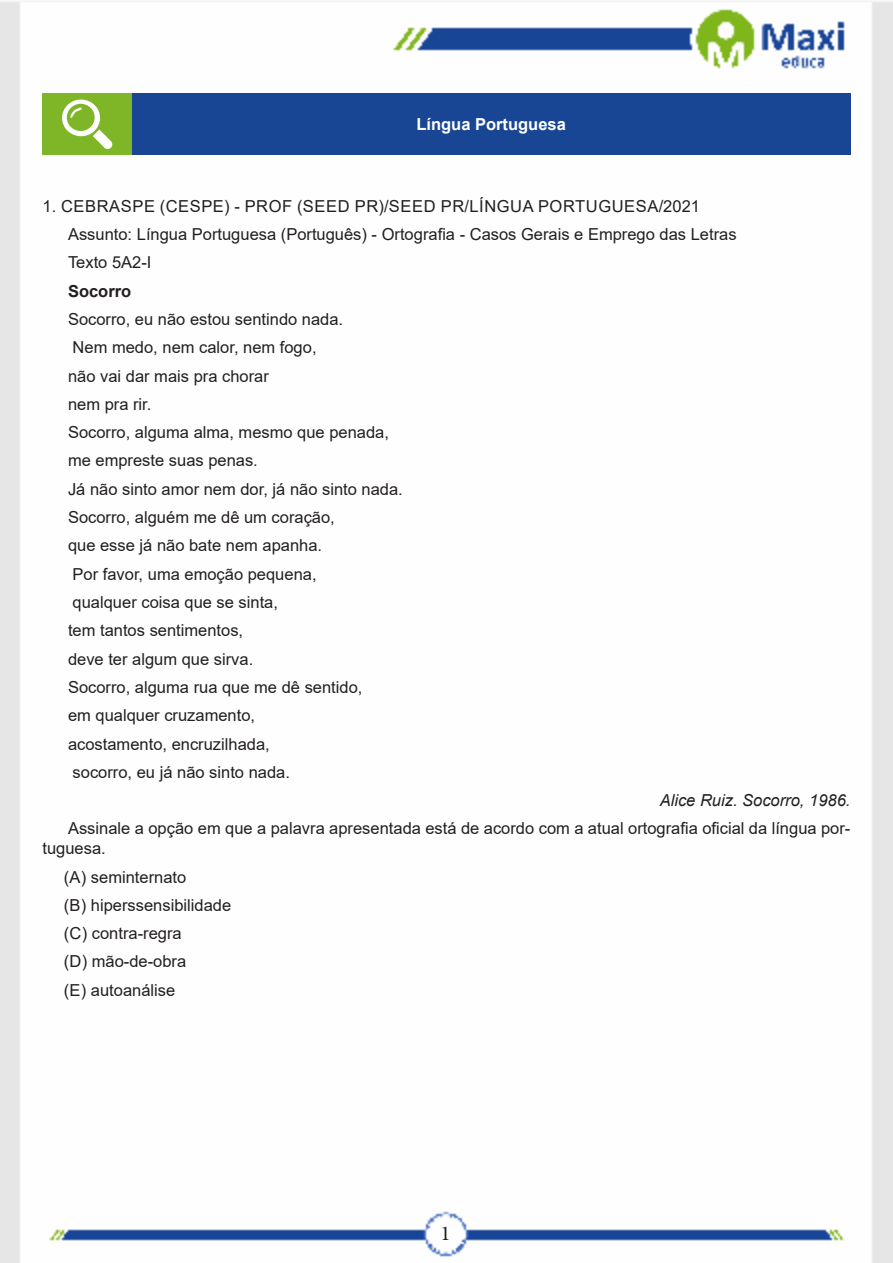
<style>
.page{position:relative;width:893px;height:1263px;background:#fff}
.page>*{position:absolute;margin:0;border:0;box-sizing:border-box;transform-origin:0 0}
.t1{font:21px "Minion Pro";color:#231f20}
.TEXTO_BASE{font:16.5px/19.8px "Arial";color:#231f20}
.ALTERNATIVAS{font:16.5px "Arial";color:#231f20}
.TEXTO_BASE-2{font:16.5px "Arial";letter-spacing:.035em;color:#231f20}
.FONT_REF{font:italic 16.5px "Arial";color:#231f20}
.Titulo_de_Caixa{font:700 16.5px "Arial";color:#fff}
.TEXTO_BASE-3{font:700 16.5px "Arial";color:#231f20}
</style>
<div class="page">
<img style="left:0;top:1px;width:893px;height:1262px">
<div style="left:43px;top:94px;width:89px;height:61px;background:#7fb628"></div>
<div style="left:132px;top:94px;width:718px;height:61px;background:#184695"></div>
<svg style="left:62px;top:100px;width:51px;height:49px"></svg>
<p class="Titulo_de_Caixa" style="left:416px;top:113px;width:151px">Língua Portuguesa</p>
<p class="TEXTO_BASE-2" style="left:43px;top:194px;width:659px">1. CEBRASPE (CESPE) - PROF (SEED PR)/SEED PR/LÍNGUA PORTUGUESA/2021</p>
<p class="TEXTO_BASE" style="left:68px;top:224px;width:670px">Assunto: Língua Portuguesa (Português) - Ortografia - Casos Gerais e Emprego das Letras</p>
<p class="TEXTO_BASE" style="left:68px;top:252px;width:85px">Texto 5A2-I</p>
<p class="TEXTO_BASE-3" style="left:68px;top:279px;width:65px">Socorro</p>
<p class="TEXTO_BASE" style="left:68px;top:309px;width:277px">Socorro, eu não estou sentindo nada.</p>
<p class="TEXTO_BASE" style="left:73px;top:337px;width:245px">Nem medo, nem calor, nem fogo,</p>
<p class="TEXTO_BASE" style="left:68px;top:366px;width:202px">não vai dar mais pra chorar</p>
<p class="TEXTO_BASE" style="left:68px;top:394px;width:85px">nem pra rir.</p>
<p class="TEXTO_BASE" style="left:68px;top:422px;width:322px">Socorro, alguma alma, mesmo que penada,</p>
<p class="TEXTO_BASE" style="left:68px;top:451px;width:191px">me empreste suas penas.</p>
<p class="TEXTO_BASE" style="left:68px;top:479px;width:336px">Já não sinto amor nem dor, já não sinto nada.</p>
<p class="TEXTO_BASE" style="left:68px;top:507px;width:268px">Socorro, alguém me dê um coração,</p>
<p class="TEXTO_BASE" style="left:68px;top:535px;width:256px">que esse já não bate nem apanha.</p>
<p class="TEXTO_BASE" style="left:73px;top:564px;width:245px">Por favor, uma emoção pequena,</p>
<p class="TEXTO_BASE" style="left:73px;top:592px;width:207px">qualquer coisa que se sinta,</p>
<p class="TEXTO_BASE" style="left:68px;top:620px;width:177px">tem tantos sentimentos,</p>
<p class="TEXTO_BASE" style="left:68px;top:649px;width:187px">deve ter algum que sirva.</p>
<p class="TEXTO_BASE" style="left:68px;top:677px;width:296px">Socorro, alguma rua que me dê sentido,</p>
<p class="TEXTO_BASE" style="left:68px;top:705px;width:189px">em qualquer cruzamento,</p>
<p class="TEXTO_BASE" style="left:68px;top:734px;width:203px">acostamento, encruzilhada,</p>
<p class="TEXTO_BASE" style="left:73px;top:762px;width:219px">socorro, eu já não sinto nada.</p>
<p class="FONT_REF" style="left:660px;top:790px;width:192px">Alice Ruiz. Socorro, 1986.</p>
<p class="TEXTO_BASE" style="left:43px;top:819px;width:809px;text-indent:26px">Assinale a opção em que a palavra apresentada está de acordo com a atual ortografia oficial da língua por&shy;tuguesa.</p>
<p class="ALTERNATIVAS" style="left:64px;top:865px;width:124px">(A) seminternato</p>
<p class="ALTERNATIVAS" style="left:64px;top:894px;width:169px">(B) hiperssensibilidade</p>
<p class="ALTERNATIVAS" style="left:64px;top:922px;width:119px">(C) contra-regra</p>
<p class="ALTERNATIVAS" style="left:64px;top:950px;width:124px">(D) mão-de-obra</p>
<p class="ALTERNATIVAS" style="left:64px;top:978px;width:113px">(E) autoanálise</p>
<p class="t1" style="left:440px;top:1219px;width:12px">1</p>
</div>
